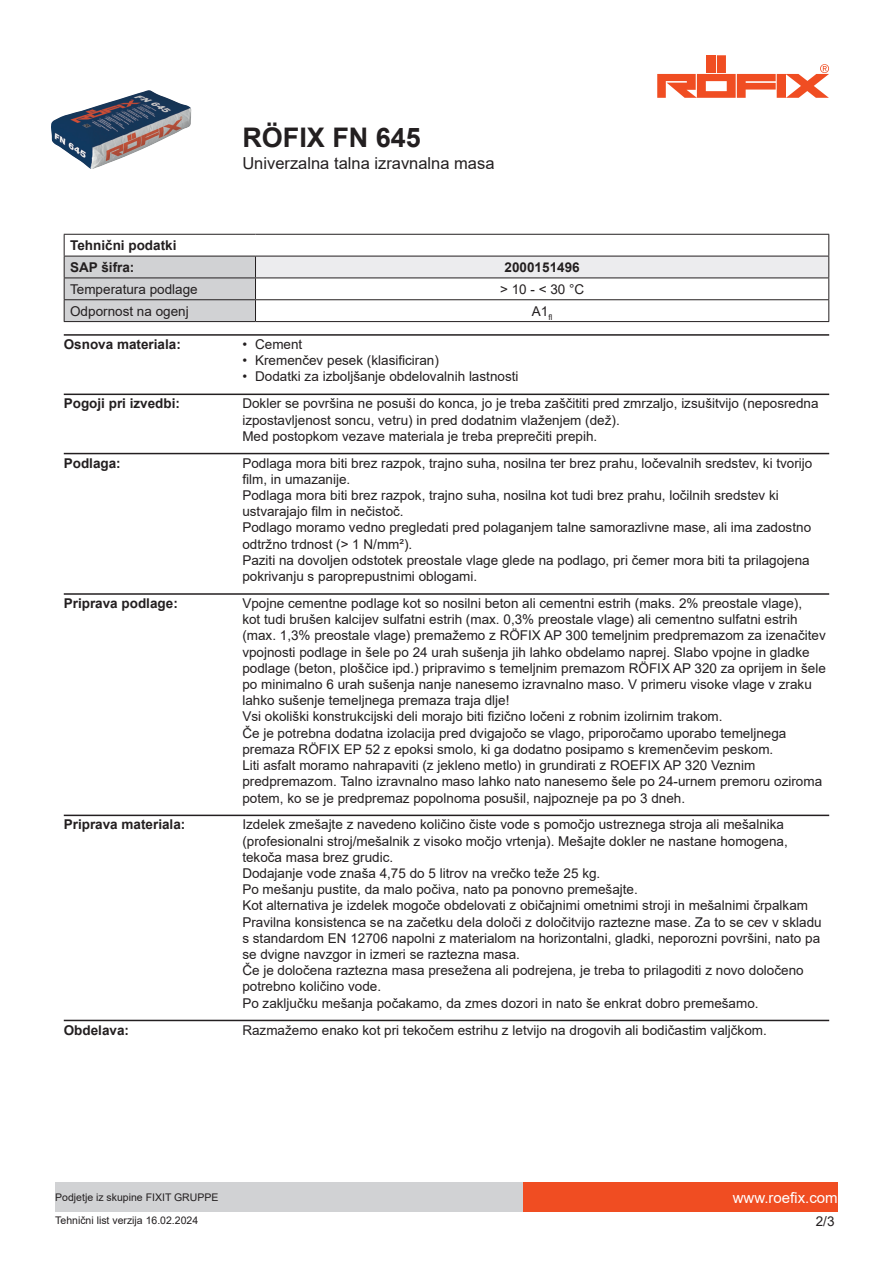
<style>
.page{position:relative;width:893px;height:1263px;background:#fff}
.page>*{position:absolute;margin:0;border:0;box-sizing:border-box;transform-origin:0 0}
.t1{font:700 27px "Arial";color:#231f20}
.t2{font:16.5px "Arial";color:#231f20}
.t3{font:15px "Arial";color:#fff}
.t4{font:13.5px/16.2px "Arial";color:#231f20}
.t5{font:700 13.5px/21.9px "Arial";color:#231f20}
.t6{font:10.5px "Arial";color:#231f20}
</style>
<div class="page">
<img style="left:51px;top:90px;width:140px;height:79px">
<div style="left:717px;top:55px;width:9px;height:18px;background:#f04d22"></div>
<div style="left:707px;top:55px;width:9px;height:18px;background:#f04d22"></div>
<svg style="left:657px;top:64px;width:172px;height:34px"></svg>
<div style="left:523px;top:1182px;width:315px;height:30px;background:#f04d22"></div>
<div style="left:55px;top:1182px;width:468px;height:30px;background:#d1d2d4"></div>
<div style="left:255px;top:256px;width:574px;height:22px;background:#ececee"></div>
<hr style="left:64px;top:234px;width:191px;height:1px;background:#231f20">
<hr style="left:255px;top:234px;width:574px;height:1px;background:#231f20">
<hr style="left:255px;top:256px;width:574px;height:1px;background:#231f20">
<hr style="left:255px;top:278px;width:574px;height:1px;background:#231f20">
<hr style="left:255px;top:299px;width:574px;height:1px;background:#231f20">
<svg style="left:64px;top:235px;width:192px;height:86px"></svg>
<svg style="left:828px;top:235px;width:1px;height:86px"></svg>
<hr style="left:64px;top:321px;width:191px;height:1px;background:#231f20">
<hr style="left:255px;top:321px;width:574px;height:1px;background:#231f20">
<hr style="left:64px;top:334px;width:765px;height:2px;background:#231f20">
<hr style="left:64px;top:394px;width:765px;height:1px;background:#231f20">
<hr style="left:64px;top:453px;width:765px;height:1px;background:#231f20">
<hr style="left:64px;top:593px;width:765px;height:2px;background:#231f20">
<hr style="left:64px;top:815px;width:765px;height:1px;background:#231f20">
<hr style="left:64px;top:1020px;width:765px;height:1px;background:#231f20">
<p class="t5" style="left:70px;top:235px;width:108px">Tehnični podatki<br>SAP šifra:</p>
<h1 class="t1" style="left:242px;top:119px;width:180px">RÖFIX FN 645</h1>
<p class="t2" style="left:242px;top:152px;width:254px">Univerzalna talna izravnalna masa</p>
<p class="t5" style="left:505px;top:256px;width:77px">2000151496</p>
<p class="t4" style="left:70px;top:281px;width:129px">Temperatura podlage</p>
<p class="t4" style="left:500px;top:281px;width:86px">&gt; 10 - &lt; 30 °C</p>
<p class="t4" style="left:70px;top:303px;width:120px">Odpornost na ogenj</p>
<p class="t4" style="left:532px;top:303px;width:22px">A1<sub>fl</sub></p>
<p class="t5" style="left:64px;top:333px;width:119px">Osnova materiala:</p>
<p class="t4" style="left:242px;top:336px;width:62px">• Cement</p>
<p class="t4" style="left:242px;top:352px;width:198px">• Kremenčev pesek (klasificiran)</p>
<p class="t4" style="left:242px;top:368px;width:278px">• Dodatki za izboljšanje obdelovalnih lastnosti</p>
<p class="t5" style="left:64px;top:393px;width:118px">Pogoji pri izvedbi:</p>
<p class="t4" style="left:242px;top:395px;width:578px">Dokler se površina ne posuši do konca, jo je treba zaščititi pred zmrzaljo, izsušitvijo (neposredna izpostavljenost soncu, vetru) in pred dodatnim vlaženjem (dež).<br>Med postopkom vezave materiala je treba preprečiti prepih.</p>
<p class="t5" style="left:64px;top:452px;width:59px">Podlaga:</p>
<p class="t4" style="left:242px;top:455px;width:572px">Podlaga mora biti brez razpok, trajno suha, nosilna ter brez prahu, ločevalnih sredstev, ki tvorijo film, in umazanije.<br>Podlaga mora biti brez razpok, trajno suha, nosilna kot tudi brez prahu, ločilnih sredstev ki ustvarajajo film in nečistoč.<br>Podlago moramo vedno pregledati pred polaganjem talne samorazlivne mase, ali ima zadostno odtržno trdnost (&gt; 1 N/mm²).<br>Paziti na dovoljen odstotek preostale vlage glede na podlago, pri čemer mora biti ta prilagojena pokrivanju s paroprepustnimi oblogami.</p>
<p class="t5" style="left:64px;top:592px;width:116px">Priprava podlage:</p>
<p class="t4" style="left:242px;top:595px;width:585px">Vpojne cementne podlage kot so nosilni beton ali cementni estrih (maks. 2% preostale vlage),<br>kot tudi brušen kalcijev sulfatni estrih (max. 0,3% preostale vlage) ali cementno sulfatni estrih (max. 1,3% preostale vlage) premažemo z RÖFIX AP 300 temeljnim predpremazom za izenačitev vpojnosti podlage in šele po 24 urah sušenja jih lahko obdelamo naprej. Slabo vpojne in gladke podlage (beton, ploščice ipd.) pripravimo s temeljnim premazom RÖFIX AP 320 za oprijem in šele po minimalno 6 urah sušenja nanje nanesemo izravnalno maso. V primeru visoke vlage v zraku lahko sušenje temeljnega premaza traja dlje!<br>Vsi okoliški konstrukcijski deli morajo biti fizično ločeni z robnim izolirnim trakom.<br>Če je potrebna dodatna izolacija pred dvigajočo se vlago, priporočamo uporabo temeljnega premaza RÖFIX EP 52 z epoksi smolo, ki ga dodatno posipamo s kremenčevim peskom.<br>Liti asfalt moramo nahrapaviti (z jekleno metlo) in grundirati z ROEFIX AP 320 Veznim predpremazom. Talno izravnalno maso lahko nato nanesemo šele po 24-urnem premoru oziroma potem, ko se je predpremaz popolnoma posušil, najpozneje pa po 3 dneh.</p>
<p class="t5" style="left:64px;top:814px;width:123px">Priprava materiala:</p>
<p class="t4" style="left:242px;top:816px;width:581px">Izdelek zmešajte z navedeno količino čiste vode s pomočjo ustreznega stroja ali mešalnika (profesionalni stroj/mešalnik z visoko močjo vrtenja). Mešajte dokler ne nastane homogena, tekoča masa brez grudic.<br>Dodajanje vode znaša 4,75 do 5 litrov na vrečko teže 25 kg.<br>Po mešanju pustite, da malo počiva, nato pa ponovno premešajte.<br>Kot alternativa je izdelek mogoče obdelovati z običajnimi ometnimi stroji in mešalnimi črpalkam Pravilna konsistenca se na začetku dela določi z določitvijo raztezne mase. Za to se cev v skladu s standardom EN 12706 napolni z materialom na horizontalni, gladki, neporozni površini, nato pa se dvigne navzgor in izmeri se raztezna masa.<br>Če je določena raztezna masa presežena ali podrejena, je treba to prilagoditi z novo določeno potrebno količino vode.<br>Po zaključku mešanja počakamo, da zmes dozori in nato še enkrat dobro premešamo.</p>
<p class="t5" style="left:64px;top:1019px;width:67px">Obdelava:</p>
<p class="t4" style="left:242px;top:1021px;width:526px">Razmažemo enako kot pri tekočem estrihu z letvijo na drogovih ali bodičastim valjčkom.</p>
<p class="t6" style="left:55px;top:1190px;width:165px">Podjetje iz skupine FIXIT GRUPPE</p>
<p class="t3" style="left:733px;top:1187px;width:107px">www.roefix.com</p>
<p class="t6" style="left:55px;top:1213px;width:144px">Tehnični list verzija 16.02.2024</p>
<p class="t4" style="left:816px;top:1213px;width:20px">2/3</p>
</div>
